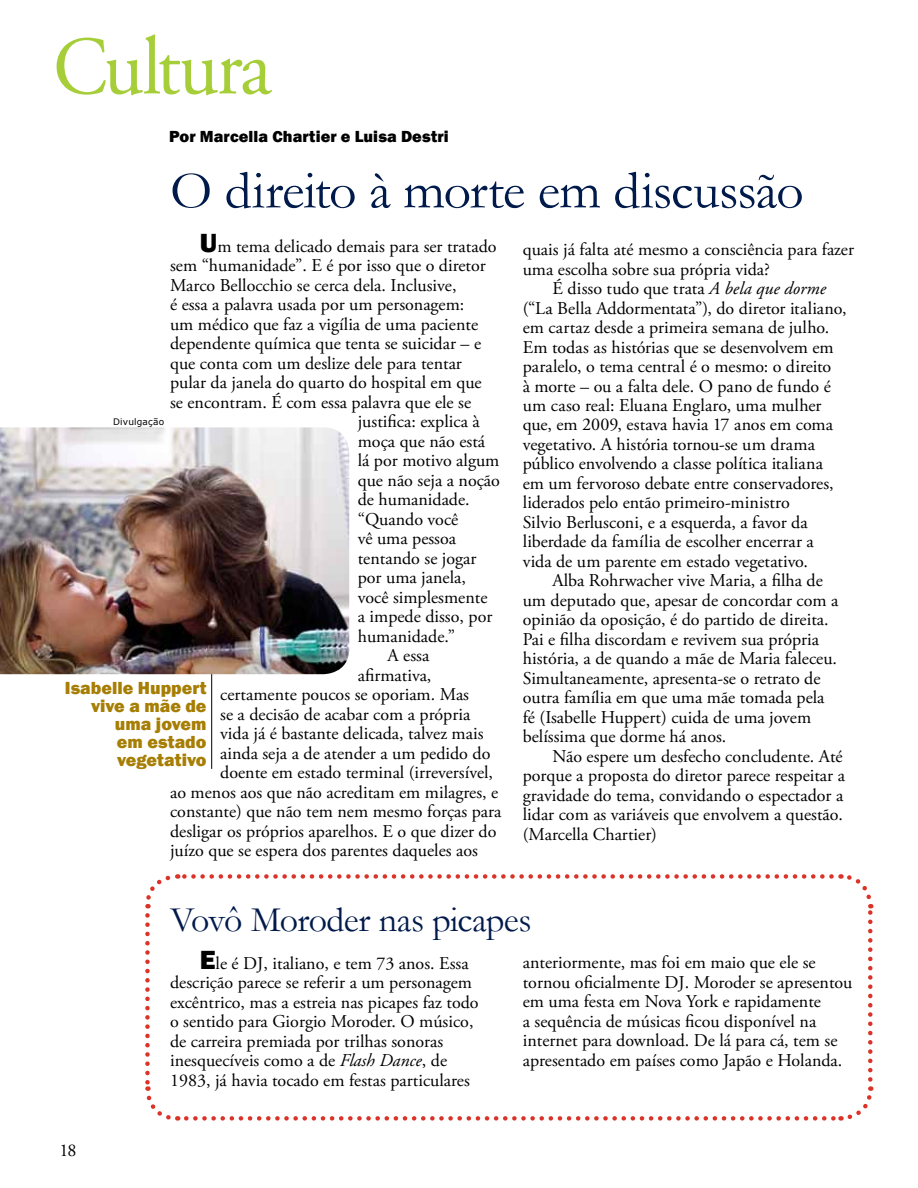
<style>
.page{position:relative;width:918px;height:1188px;background:#fff}
.page>*{position:absolute;margin:0;border:0;box-sizing:border-box;transform-origin:0 0}
.t1{font:82.5px "Adobe Garamond Pro";letter-spacing:-.03em;color:#a6ce39;scale:.94 1}
.t2{font:54px "Garamond";letter-spacing:-.015em;color:#001a4b}
.t3{font:36px "Garamond";letter-spacing:-.02em;color:#001a4b}
.t4{font:18px/19.5px "Adobe Garamond Pro";color:#000}
.t5{font:800 18px/18px "Franklin Gothic";color:#a77e04;text-align:right}
.t6{font:800 16.5px "Franklin Gothic";letter-spacing:.005em;color:#000}
.t7{font:9px "Verdana";letter-spacing:.02em;color:#000}
.s1{font-family:"Franklin Gothic";font-weight:800;font-size:27px}
.s2{font-style:italic}
</style>
<div class="page">
<hr style="left:211px;top:665px;width:1px;height:104px;background:#000">
<img style="left:0;top:427px;width:349px;height:247px">
<svg style="left:145px;top:915px;width:33px;height:206px"></svg>
<svg style="left:186px;top:1086px;width:688px;height:35px"></svg>
<svg style="left:840px;top:874px;width:34px;height:205px"></svg>
<svg style="left:145px;top:874px;width:687px;height:34px"></svg>
<h1 class="t1" style="left:53px;top:18px;width:234px">Cultura</h1>
<p class="t6" style="left:169px;top:126px;width:281px">Por Marcella Chartier e Luisa Destri</p>
<h2 class="t2" style="left:170px;top:154px;width:635px">O direito à morte em discussão</h2>
<p class="t4" style="left:200px;top:237px;width:298px"><span class="s1">U</span>m tema delicado demais para ser tratado</p>
<p class="t4" style="left:170px;top:257px;width:317px">sem “humanidade”. E é por isso que o diretor</p>
<p class="t4" style="left:170px;top:276px;width:288px">Marco Bellocchio se cerca dela. Inclusive,</p>
<p class="t4" style="left:170px;top:296px;width:296px">é essa a palavra usada por um personagem:</p>
<p class="t4" style="left:170px;top:315px;width:310px">um médico que faz a vigília de uma paciente</p>
<p class="t4" style="left:170px;top:335px;width:313px">dependente química que tenta se suicidar – e</p>
<p class="t4" style="left:170px;top:354px;width:293px">que conta com um deslize dele para tentar</p>
<p class="t4" style="left:170px;top:374px;width:313px">pular da janela do quarto do hospital em que</p>
<p class="t4" style="left:170px;top:393px;width:303px">se encontram. É com essa palavra que ele se</p>
<p class="t4" style="left:358px;top:413px;width:123px">justifica: explica à</p>
<p class="t4" style="left:358px;top:432px;width:129px">moça que não está</p>
<p class="t4" style="left:358px;top:452px;width:143px">lá por motivo algum</p>
<p class="t4" style="left:358px;top:471px;width:144px">que não seja a noção</p>
<p class="t4" style="left:358px;top:491px;width:114px">de humanidade.</p>
<p class="t4" style="left:358px;top:510px;width:102px">“Quando você</p>
<p class="t4" style="left:358px;top:529px;width:100px">vê uma pessoa</p>
<p class="t4" style="left:358px;top:549px;width:120px">tentando se jogar</p>
<p class="t4" style="left:358px;top:568px;width:110px">por uma janela,</p>
<p class="t4" style="left:358px;top:588px;width:131px">você simplesmente</p>
<p class="t4" style="left:358px;top:607px;width:136px">a impede disso, por</p>
<p class="t4" style="left:358px;top:627px;width:99px">humanidade.”</p>
<p class="t4" style="left:388px;top:646px;width:43px">A essa</p>
<p class="t4" style="left:358px;top:666px;width:75px">afirmativa,</p>
<p class="t4" style="left:220px;top:685px;width:250px">certamente poucos se oporiam. Mas</p>
<p class="t4" style="left:220px;top:705px;width:252px">se a decisão de acabar com a própria</p>
<p class="t4" style="left:220px;top:724px;width:265px">vida já é bastante delicada, talvez mais</p>
<p class="t4" style="left:220px;top:744px;width:272px">ainda seja a de atender a um pedido do</p>
<p class="t4" style="left:220px;top:763px;width:274px">doente em estado terminal (irreversível,</p>
<p class="t4" style="left:170px;top:783px;width:330px">ao menos aos que não acreditam em milagres, e</p>
<p class="t4" style="left:170px;top:802px;width:333px">constante) que não tem nem mesmo forças para</p>
<p class="t4" style="left:170px;top:822px;width:328px">desligar os próprios aparelhos. E o que dizer do</p>
<p class="t4" style="left:170px;top:841px;width:309px">juízo que se espera dos parentes daqueles aos</p>
<p class="t7" style="left:113px;top:415px;width:53px">Divulgação</p>
<p class="t5" style="left:65px;top:679px;width:143px">Isabelle Huppert vive a mãe de uma jovem<br>em estado vegetativo</p>
<p class="t4" style="left:523px;top:240px;width:333px">quais já falta até mesmo a consciência para fazer</p>
<p class="t4" style="left:523px;top:260px;width:249px">uma escolha sobre sua própria vida?</p>
<p class="t4" style="left:553px;top:279px;width:275px">É disso tudo que trata <span class="s2">A bela que dorme</span></p>
<p class="t4" style="left:523px;top:299px;width:325px">(“La Bella Addormentata”), do diretor italiano,</p>
<p class="t4" style="left:523px;top:318px;width:308px">em cartaz desde a primeira semana de julho.</p>
<p class="t4" style="left:523px;top:338px;width:312px">Em todas as histórias que se desenvolvem em</p>
<p class="t4" style="left:523px;top:357px;width:310px">paralelo, o tema central é o mesmo: o direito</p>
<p class="t4" style="left:523px;top:377px;width:310px">à morte – ou a falta dele. O pano de fundo é</p>
<p class="t4" style="left:523px;top:396px;width:300px">um caso real: Eluana Englaro, uma mulher</p>
<p class="t4" style="left:523px;top:416px;width:312px">que, em 2009, estava havia 17 anos em coma</p>
<p class="t4" style="left:523px;top:435px;width:294px">vegetativo. A história tornou-se um drama</p>
<p class="t4" style="left:523px;top:455px;width:302px">público envolvendo a classe política italiana</p>
<p class="t4" style="left:523px;top:474px;width:313px">em um fervoroso debate entre conservadores,</p>
<p class="t4" style="left:523px;top:494px;width:269px">liderados pelo então primeiro-ministro</p>
<p class="t4" style="left:523px;top:513px;width:287px">Silvio Berlusconi, e a esquerda, a favor da</p>
<p class="t4" style="left:523px;top:533px;width:293px">liberdade da família de escolher encerrar a</p>
<p class="t4" style="left:523px;top:552px;width:287px">vida de um parente em estado vegetativo.</p>
<p class="t4" style="left:553px;top:572px;width:272px">Alba Rohrwacher vive Maria, a filha de</p>
<p class="t4" style="left:523px;top:591px;width:317px">um deputado que, apesar de concordar com a</p>
<p class="t4" style="left:523px;top:611px;width:307px">opinião da oposição, é do partido de direita.</p>
<p class="t4" style="left:523px;top:630px;width:298px">Pai e filha discordam e revivem sua própria</p>
<p class="t4" style="left:523px;top:650px;width:316px">história, a de quando a mãe de Maria faleceu.</p>
<p class="t4" style="left:523px;top:669px;width:299px">Simultaneamente, apresenta-se o retrato de</p>
<p class="t4" style="left:523px;top:689px;width:303px">outra família em que uma mãe tomada pela</p>
<p class="t4" style="left:523px;top:708px;width:290px">fé (Isabelle Huppert) cuida de uma jovem</p>
<p class="t4" style="left:523px;top:728px;width:205px">belíssima que dorme há anos.</p>
<p class="t4" style="left:553px;top:747px;width:292px">Não espere um desfecho concludente. Até</p>
<p class="t4" style="left:523px;top:767px;width:324px">porque a proposta do diretor parece respeitar a</p>
<p class="t4" style="left:523px;top:786px;width:322px">gravidade do tema, convidando o espectador a</p>
<p class="t4" style="left:523px;top:806px;width:322px">lidar com as variáveis que envolvem a questão.</p>
<p class="t4" style="left:523px;top:825px;width:136px">(Marcella Chartier)</p>
<p class="t4" style="left:60px;top:1141px;width:18px">18</p>
<h3 class="t3" style="left:170px;top:895px;width:363px">Vovô Moroder nas picapes</h3>
<p class="t4" style="left:170px;top:954px;width:310px;text-indent:30px"><span class="s1">E</span>le é DJ, italiano, e tem 73 anos. Essa descrição parece se referir a um personagem excêntrico, mas a estreia nas picapes faz todo o sentido para Giorgio Moroder. O músico, de carreira premiada por trilhas sonoras inesquecíveis como a de <span class="s2">Flash Dance</span>, de 1983, já havia tocado em festas particulares</p>
<p class="t4" style="left:523px;top:953px;width:331px">anteriormente, mas foi em maio que ele se tornou oficialmente DJ. Moroder se apresentou em uma festa em Nova York e rapidamente<br>a sequência de músicas ficou disponível na internet para download. De lá para cá, tem se apresentado em países como Japão e Holanda.</p>
</div>
